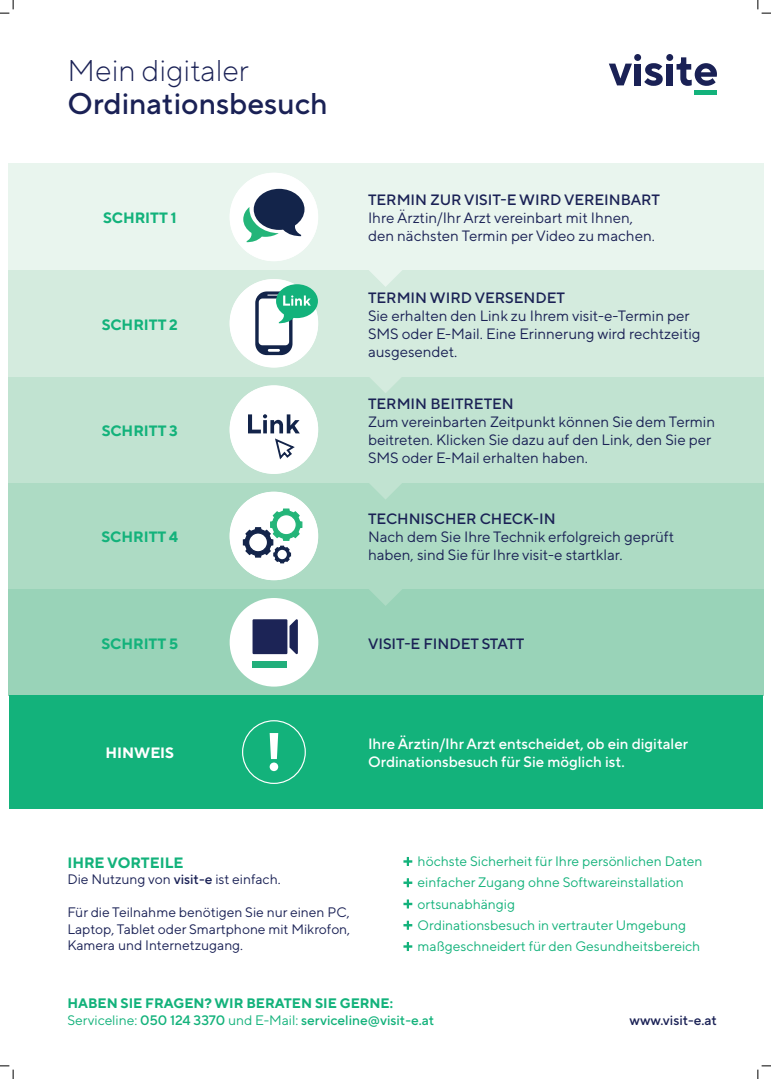
<style>
.page{position:relative;width:771px;height:1079px;background:#fff}
.page>*{position:absolute;margin:0;border:0;box-sizing:border-box;transform-origin:0 0}
.t1{font:500 30px "TT Norms Pro";color:#1a2155}
.t2{font:300 30px "TT Norms Pro";color:#1a2155}
.t3{font:15px/18px "TT Norms Pro";color:#1a2155}
.t4{font:500 15px "TT Norms Pro";color:#1a2155}
.t5{font:500 15px/18px "TT Norms Pro";color:#fff}
.t6{font:700 15px "TT Norms Pro";color:#13b27b}
.t7{font:700 15px "TT Norms Pro";color:#fff}
.t8{font:13.75px/21.2px "TT Norms Pro";color:#13b27b}
.t9{font:13.75px/16.5px "TT Norms Pro";color:#1a2155;text-align:justify}
.t10{font:700 13.75px/16.5px "TT Norms Pro";color:#13b27b}
.t11{font:500 13.75px "TT Norms Pro";color:#1a2155}
.s1{font-weight:500}
.s2{font-weight:400}
</style>
<div class="page">
<div style="left:8px;top:589px;width:755px;height:106px;background:#99d3b8"></div>
<div style="left:8px;top:483px;width:755px;height:106px;background:#addbc4"></div>
<div style="left:8px;top:376px;width:755px;height:107px;background:#c1e3d1"></div>
<div style="left:8px;top:270px;width:755px;height:106px;background:#d4ebde"></div>
<div style="left:8px;top:164px;width:755px;height:106px;background:#e9f5ee"></div>
<svg style="left:369px;top:589px;width:33px;height:17px"></svg>
<svg style="left:369px;top:483px;width:33px;height:16px"></svg>
<svg style="left:368px;top:376px;width:35px;height:17px"></svg>
<svg style="left:369px;top:270px;width:33px;height:17px"></svg>
<div style="left:9px;top:695px;width:753px;height:113px;background:#13b27b"></div>
<svg style="left:242px;top:720px;width:64px;height:64px"></svg>
<div style="left:229px;top:173px;width:89px;height:88px;background:#fff;border-radius:50%"></div>
<svg style="left:243px;top:189px;width:61px;height:53px"></svg>
<div style="left:229px;top:173px;width:89px;height:88px;border:4px solid #fff;border-radius:50%"></div>
<div style="left:229px;top:279px;width:89px;height:88px;background:#fff;border-radius:50%"></div>
<svg style="left:229px;top:385px;width:89px;height:89px"></svg>
<div style="left:229px;top:491px;width:89px;height:89px;background:#fff;border-radius:50%"></div>
<svg style="left:242px;top:508px;width:61px;height:56px"></svg>
<svg style="left:255px;top:284px;width:63px;height:71px"></svg>
<svg style="left:403px;top:857px;width:9px;height:9px"></svg>
<svg style="left:403px;top:878px;width:9px;height:9px"></svg>
<svg style="left:403px;top:899px;width:9px;height:9px"></svg>
<svg style="left:403px;top:920px;width:9px;height:9px"></svg>
<svg style="left:403px;top:942px;width:9px;height:9px"></svg>
<svg style="left:609px;top:64px;width:22px;height:21px"></svg>
<div style="left:634px;top:64px;width:6px;height:21px;background:#1a2155"></div>
<svg style="left:644px;top:63px;width:18px;height:23px"></svg>
<div style="left:666px;top:64px;width:6px;height:21px;background:#1a2155"></div>
<div style="left:634px;top:54px;width:7px;height:7px;background:#1a2155;border-radius:50%"></div>
<div style="left:666px;top:54px;width:7px;height:7px;background:#1a2155;border-radius:50%"></div>
<svg style="left:676px;top:57px;width:40px;height:29px"></svg>
<div style="left:694px;top:90px;width:22px;height:5px;background:#13b27b"></div>
<div style="left:229px;top:598px;width:89px;height:88px;background:#fff;border-radius:50%"></div>
<svg style="left:289px;top:619px;width:9px;height:35px"></svg>
<div style="left:252px;top:619px;width:35px;height:35px;background:#1c2456"></div>
<div style="left:252px;top:661px;width:35px;height:7px;background:#21af7b"></div>
<svg style="left:0;top:0;width:14px;height:14px"></svg>
<svg style="left:0;top:1065px;width:14px;height:14px"></svg>
<svg style="left:757px;top:0;width:13px;height:14px"></svg>
<svg style="left:757px;top:1065px;width:13px;height:14px"></svg>
<h1 class="t2" style="left:67px;top:51px;width:183px">Mein digitaler</h1>
<h1 class="t1" style="left:67px;top:84px;width:262px">Ordinationsbesuch</h1>
<p class="t6" style="left:103px;top:208px;width:75px">SCHRITT 1</p>
<p class="t6" style="left:102px;top:314px;width:78px">SCHRITT 2</p>
<p class="t6" style="left:102px;top:421px;width:78px">SCHRITT 3</p>
<p class="t6" style="left:101px;top:527px;width:78px">SCHRITT 4</p>
<p class="t6" style="left:101px;top:633px;width:78px">SCHRITT 5</p>
<p class="t4" style="left:368px;top:190px;width:293px">TERMIN ZUR VISIT-E WIRD VEREINBART</p>
<p class="t3" style="left:368px;top:208px;width:288px">Ihre Ärztin/Ihr Arzt vereinbart mit Ihnen, den nächsten Termin per Video zu machen.</p>
<p class="t4" style="left:368px;top:288px;width:198px">TERMIN WIRD VERSENDET</p>
<p class="t3" style="left:368px;top:306px;width:334px">Sie erhalten den Link zu Ihrem visit-e-Termin per<br>SMS oder E-Mail. Eine Erinnerung wird rechtzeitig ausgesendet.</p>
<p class="t4" style="left:368px;top:394px;width:147px">TERMIN BEITRETEN</p>
<p class="t3" style="left:368px;top:412px;width:348px">Zum vereinbarten Zeitpunkt können Sie dem Termin beitreten. Klicken Sie dazu auf den Link, den Sie per<br>SMS oder E-Mail erhalten haben.</p>
<p class="t4" style="left:368px;top:509px;width:189px">TECHNISCHER CHECK-IN</p>
<p class="t3" style="left:368px;top:527px;width:307px">Nach dem Sie Ihre Technik erfolgreich geprüft haben, sind Sie für Ihre visit-e startklar.</p>
<p class="t4" style="left:368px;top:633px;width:158px">VISIT-E FINDET STATT</p>
<p class="t7" style="left:105px;top:743px;width:70px">HINWEIS</p>
<p class="t5" style="left:368px;top:734px;width:321px">Ihre Ärztin/Ihr Arzt entscheidet, ob ein digitaler<br>Ordinationsbesuch für Sie möglich ist.</p>
<p class="t6" style="left:67px;top:852px;width:117px">IHRE VORTEILE</p>
<p class="t9" style="left:67px;top:870px;width:215px">Die Nutzung von <span class="s1">visit-e</span> ist einfach.</p>
<p class="t9" style="left:67px;top:903px;width:284px">Für die Teilnahme benötigen Sie nur einen PC, Laptop, Tablet oder Smartphone mit Mikrofon, Kamera und Internetzugang.</p>
<p class="t8" style="left:417px;top:850px;width:286px">höchste Sicherheit für Ihre persönlichen Daten einfacher Zugang ohne Softwareinstallation ortsunabhängig<br>Ordinationsbesuch in vertrauter Umgebung maßgeschneidert für den Gesundheitsbereich</p>
<p class="t10" style="left:67px;top:994px;width:368px">HABEN SIE FRAGEN? WIR BERATEN SIE GERNE:<br><span class="s2">Serviceline:</span> <span class="s1">050 124 3370</span> <span class="s2">und E-Mail:</span> <span class="s1">serviceline@visit-e.at</span></p>
<p class="t11" style="left:629px;top:1011px;width:89px">www.visit-e.at</p>
</div>
